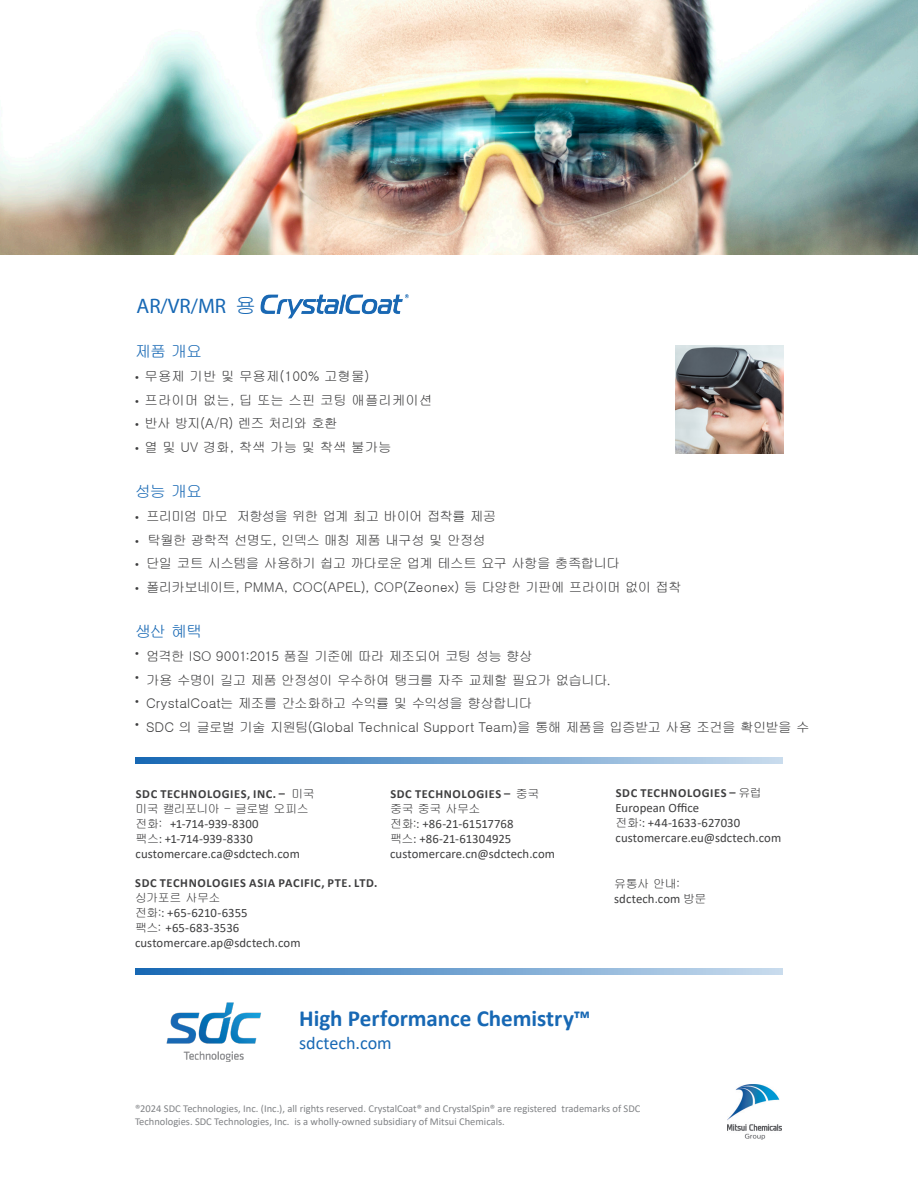
<style>
.page{position:relative;width:918px;height:1188px;background:#fff}
.page>*{position:absolute;margin:0;border:0;box-sizing:border-box;transform-origin:0 0}
.t1{font:700 23.1px "Calibri";color:#1768b4}
.t2{font:21px "Myriad Pro";color:#1768b4}
.t3{font:18.15px "Calibri";color:#1768b4}
.t4{font:16.05px "Gulim";letter-spacing:-.065em;color:#1768b4}
.t5{font:13.5px "Gulim";letter-spacing:-.04em;color:#3e3e3f}
.t6{font:13.5px "Gulim";letter-spacing:.005em;color:#3e3e3f}
.t7{font:13.5px "Gulim";color:#3e3e3f}
.t8{font:13.5px "Gulim";letter-spacing:-.02em;color:#3e3e3f}
.t9{font:13.5px "Gulim";letter-spacing:-.065em;color:#3e3e3f}
.t10{font:13.5px "Gulim";letter-spacing:-.06em;color:#3e3e3f}
.t11{font:13.5px "Gulim";letter-spacing:-.075em;color:#3e3e3f}
.t12{font:12.75px "Calibri";letter-spacing:.005em;color:#3e3e3f}
.t13{font:700 12.3px "Calibri";letter-spacing:.05em;color:#3e3e3f}
.t14{font:12px "Gulim";letter-spacing:-.045em;color:#3e3e3f}
.t15{font:10.5px/12.6px "Calibri";color:#808285}
.s1{font-family:"Gulim"}
.s2{font-family:"Myriad Pro"}
.s3{font-family:"Gulim";font-weight:400;font-size:12px}
.s4{font-family:"Gulim";font-size:12px}
</style>
<div class="page">
<svg style="left:135px;top:757px;width:648px;height:7px;background:#70a2d0"></svg>
<svg style="left:135px;top:968px;width:648px;height:7px;background:#70a2d0"></svg>
<img style="left:675px;top:346px;width:108px;height:108px">
<img style="left:166px;top:1002px;width:95px;height:60px">
<img style="left:260px;top:295px;width:149px;height:23px">
<img style="left:0;top:0;width:918px;height:255px">
<img style="left:727px;top:1084px;width:54px;height:56px">
<p class="t2" style="left:136px;top:293px;width:121px">AR/VR/MR <span class="s1">용</span></p>
<p class="t4" style="left:135px;top:343px;width:69px">제품 개요</p>
<p class="t7" style="left:135px;top:369px;width:236px"><span class="s2">•</span> 무용제 기반 및 무용제(100% 고형물)</p>
<p class="t7" style="left:135px;top:393px;width:299px"><span class="s2">•</span> 프라이머 없는, 딥 또는 스핀 코팅 애플리케이션</p>
<p class="t11" style="left:135px;top:417px;width:204px"><span class="s2">•</span> 반사 방지(A/R) 렌즈 처리와 호환</p>
<p class="t7" style="left:135px;top:440px;width:258px"><span class="s2">•</span> 열 및 UV 경화, 착색 가능 및 착색 불가능</p>
<p class="t4" style="left:135px;top:483px;width:69px">성능 개요</p>
<p class="t9" style="left:135px;top:509px;width:363px"><span class="s2">•</span> 프리미엄 마모 저항성을 위한 업계 최고 바이어 접착률 제공</p>
<p class="t10" style="left:135px;top:533px;width:353px"><span class="s2">•</span> 탁월한 광학적 선명도, 인덱스 매칭 제품 내구성 및 안정성</p>
<p class="t5" style="left:135px;top:557px;width:487px"><span class="s2">•</span> 단일 코트 시스템을 사용하기 쉽고 까다로운 업계 테스트 요구 사항을 충족합니다</p>
<p class="t8" style="left:135px;top:580px;width:548px"><span class="s2">•</span> 폴리카보네이트, PMMA, COC(APEL), COP(Zeonex) 등 다양한 기판에 프라이머 없이 접착</p>
<p class="t4" style="left:135px;top:623px;width:69px">생산 혜택</p>
<p class="t5" style="left:135px;top:649px;width:399px"><sup>•</sup> 엄격한 ISO 9001:2015 품질 기준에 따라 제조되어 코팅 성능 향상</p>
<p class="t5" style="left:135px;top:673px;width:477px"><sup>•</sup> 가용 수명이 길고 제품 안정성이 우수하여 탱크를 자주 교체할 필요가 없습니다.</p>
<p class="t5" style="left:135px;top:697px;width:399px"><sup>•</sup> CrystalCoat는 제조를 간소화하고 수익률 및 수익성을 향상합니다</p>
<p class="t6" style="left:135px;top:720px;width:676px"><sup>•</sup> SDC 의 글로벌 기술 지원팀(Global Technical Support Team)을 통해 제품을 입증받고 사용 조건을 확인받을 수</p>
<p class="t13" style="left:136px;top:785px;width:181px">SDC TECHNOLOGIES, INC. – <span class="s3">미국</span></p>
<p class="t14" style="left:136px;top:802px;width:175px">미국 캘리포니아 - 글로벌 오피스</p>
<p class="t12" style="left:136px;top:815px;width:125px"><span class="s4">전화:</span> +1-714-939-8300</p>
<p class="t12" style="left:136px;top:830px;width:119px"><span class="s4">팩스</span>: +1-714-939-8330</p>
<p class="t12" style="left:136px;top:845px;width:166px">customercare.ca@sdctech.com</p>
<p class="t13" style="left:135px;top:875px;width:244px">SDC TECHNOLOGIES ASIA PACIFIC, PTE. LTD.</p>
<p class="t14" style="left:135px;top:892px;width:87px">싱가포르 사무소</p>
<p class="t12" style="left:135px;top:904px;width:114px"><span class="s4">전화:</span>: +65-6210-6355</p>
<p class="t12" style="left:135px;top:919px;width:106px"><span class="s4">팩스:</span> +65-683-3536</p>
<p class="t12" style="left:135px;top:934px;width:167px">customercare.ap@sdctech.com</p>
<p class="t13" style="left:390px;top:785px;width:151px">SDC TECHNOLOGIES – <span class="s3">중국</span></p>
<p class="t14" style="left:390px;top:802px;width:92px">중국 중국 사무소</p>
<p class="t12" style="left:390px;top:815px;width:125px"><span class="s4">전화:</span>: +86-21-61517768</p>
<p class="t12" style="left:390px;top:830px;width:123px"><span class="s4">팩스</span>: +86-21-61304925</p>
<p class="t12" style="left:390px;top:845px;width:166px">customercare.cn@sdctech.com</p>
<p class="t1" style="left:299px;top:1002px;width:293px">High Performance Chemistry™</p>
<p class="t3" style="left:299px;top:1030px;width:94px">sdctech.com</p>
<p class="t13" style="left:616px;top:785px;width:147px">SDC TECHNOLOGIES – <span class="s3">유럽</span></p>
<p class="t12" style="left:616px;top:799px;width:85px">European Office</p>
<p class="t12" style="left:616px;top:814px;width:126px"><span class="s4">전화:</span>: +44-1633-627030</p>
<p class="t12" style="left:616px;top:829px;width:167px">customercare.eu@sdctech.com</p>
<p class="t14" style="left:614px;top:877px;width:67px">유통사 안내:</p>
<p class="t12" style="left:614px;top:889px;width:94px">sdctech.com <span class="s4">방문</span></p>
<p class="t15" style="left:135px;top:1102px;width:507px">®2024 SDC Technologies, Inc. (Inc.), all rights reserved. CrystalCoat® and CrystalSpin® are registered trademarks of SDC<br>Technologies. SDC Technologies, Inc. is a wholly-owned subsidiary of Mitsui Chemicals.</p>
</div>
